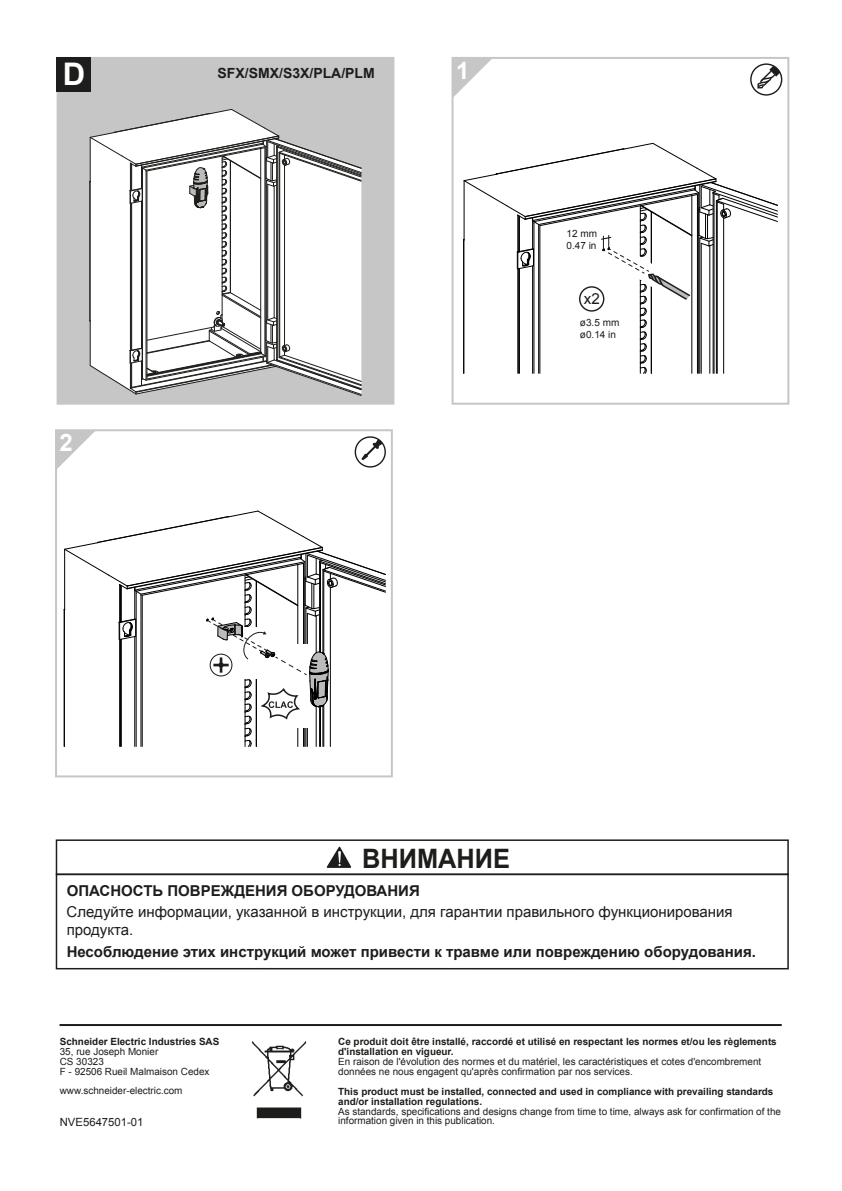
<style>
.page{position:relative;width:842px;height:1191px;background:#fff}
.page>*{position:absolute;margin:0;border:0;box-sizing:border-box;transform-origin:0 0}
.t1{font:700 31.2px "Arial";color:#fff}
.t2{font:700 26.8px "Arial";color:#1d1d1b;scale:.95 1}
.t3{font:700 24px "Arial";color:#fff}
.t4{font:15.2px "Arial";color:#1d1d1b}
.t5{font:700 15px "Arial";color:#1d1d1b}
.t6{font:15px/18px "Arial";color:#1d1d1b}
.t7{font:700 14px "Arial";color:#1d1d1b}
.t8{font:11.4px "Arial";color:#1d1d1b}
.t9{font:10px/12px "Arial";color:#1d1d1b}
.t10{font:9.8px/9.8px "Arial";color:#1d1d1b}
.t11{font:700 9.8px/9.8px "Arial";color:#1d1d1b}
</style>
<div class="page">
<svg style="left:326px;top:846px;width:26px;height:22px"></svg>
<div style="left:56px;top:839px;width:733px;height:36px;border:2px solid #1d1d1b"></div>
<div style="left:56px;top:873px;width:733px;height:96px;border:2px solid #1d1d1b"></div>
<hr style="left:60px;top:1024px;width:722px;height:2px;background:#1d1d1b">
<div style="left:57px;top:57px;width:337px;height:348px;background:#c6c6c6"></div>
<div style="left:451px;top:57px;width:338px;height:348px;border:2px solid #c6c6c6"></div>
<div style="left:55px;top:429px;width:338px;height:348px;border:2px solid #c6c6c6"></div>
<div style="left:57px;top:57px;width:34px;height:35px;background:#1d1d1b"></div>
<svg style="left:452px;top:58px;width:40px;height:40px"></svg>
<svg style="left:56px;top:431px;width:40px;height:39px"></svg>
<svg style="left:751px;top:64px;width:31px;height:31px"></svg>
<div style="left:750px;top:63px;width:32px;height:33px;border:1px solid #1d1d1b;border-radius:50%"></div>
<svg style="left:757px;top:66px;width:23px;height:30px"></svg>
<svg style="left:355px;top:436px;width:31px;height:31px"></svg>
<svg style="left:463px;top:143px;width:315px;height:231px"></svg>
<svg style="left:89px;top:109px;width:273px;height:287px;background:#dcdcdc"></svg>
<div style="left:580px;top:287px;width:24px;height:24px;background:#fff;border-radius:50%"></div>
<div style="left:579px;top:286px;width:25px;height:26px;border:1px solid #1d1d1b;border-radius:50%"></div>
<svg style="left:64px;top:510px;width:322px;height:237px"></svg>
<img style="left:251px;top:1041px;width:56px;height:78px">
<h1 class="t1" style="left:63px;top:54px;width:24px">D</h1>
<h3 class="t3" style="left:456px;top:54px;width:15px">1</h3>
<h3 class="t7" style="left:218px;top:64px;width:159px">SFX/SMX/S3X/PLA/PLM</h3>
<h3 class="t3" style="left:59px;top:426px;width:15px">2</h3>
<p class="t9" style="left:566px;top:227px;width:32px">12 mm<br>0.47 in</p>
<h3 class="t4" style="left:584px;top:289px;width:18px">x2</h3>
<p class="t9" style="left:580px;top:316px;width:41px">ø3.5 mm ø0.14 in</p>
<h2 class="t2" style="left:362px;top:841px;width:157px">ВНИМАНИЕ</h2>
<h3 class="t5" style="left:67px;top:881px;width:355px">ОПАСНОСТЬ ПОВРЕЖДЕНИЯ ОБОРУДОВАНИЯ</h3>
<h3 class="t6" style="left:67px;top:903px;width:667px">Следуйте информации, указанной в инструкции, для гарантии правильного функционирования продукта.</h3>
<h3 class="t5" style="left:67px;top:942px;width:691px">Несоблюдение этих инструкций может привести к травме или повреждению оборудования.</h3>
<p class="t11" style="left:338px;top:1037px;width:440px">Ce produit doit être installé, raccordé et utilisé en respectant les normes et/ou les règlements d'installation en vigueur.</p>
<p class="t10" style="left:338px;top:1056px;width:425px">En raison de l'évolution des normes et du matériel, les caractéristiques et cotes d'encombrement données ne nous engagent qu'après confirmation par nos services.</p>
<p class="t11" style="left:338px;top:1086px;width:437px">This product must be installed, connected and used in compliance with prevailing standards and/or installation regulations.</p>
<p class="t10" style="left:338px;top:1106px;width:444px">As standards, specifications and designs change from time to time, always ask for confirmation of the</p>
<p class="t11" style="left:60px;top:1037px;width:161px">Schneider Electric Industries SAS</p>
<p class="t10" style="left:60px;top:1046px;width:151px">35, rue Joseph Monier<br>CS 30323<br>F - 92506 Rueil Malmaison Cedex</p>
<p class="t10" style="left:60px;top:1086px;width:124px">www.schneider-electric.com</p>
<p class="t8" style="left:60px;top:1115px;width:85px">NVE5647501-01</p>
<p class="t10" style="left:338px;top:1116px;width:158px">information given in this publication.</p>
</div>
